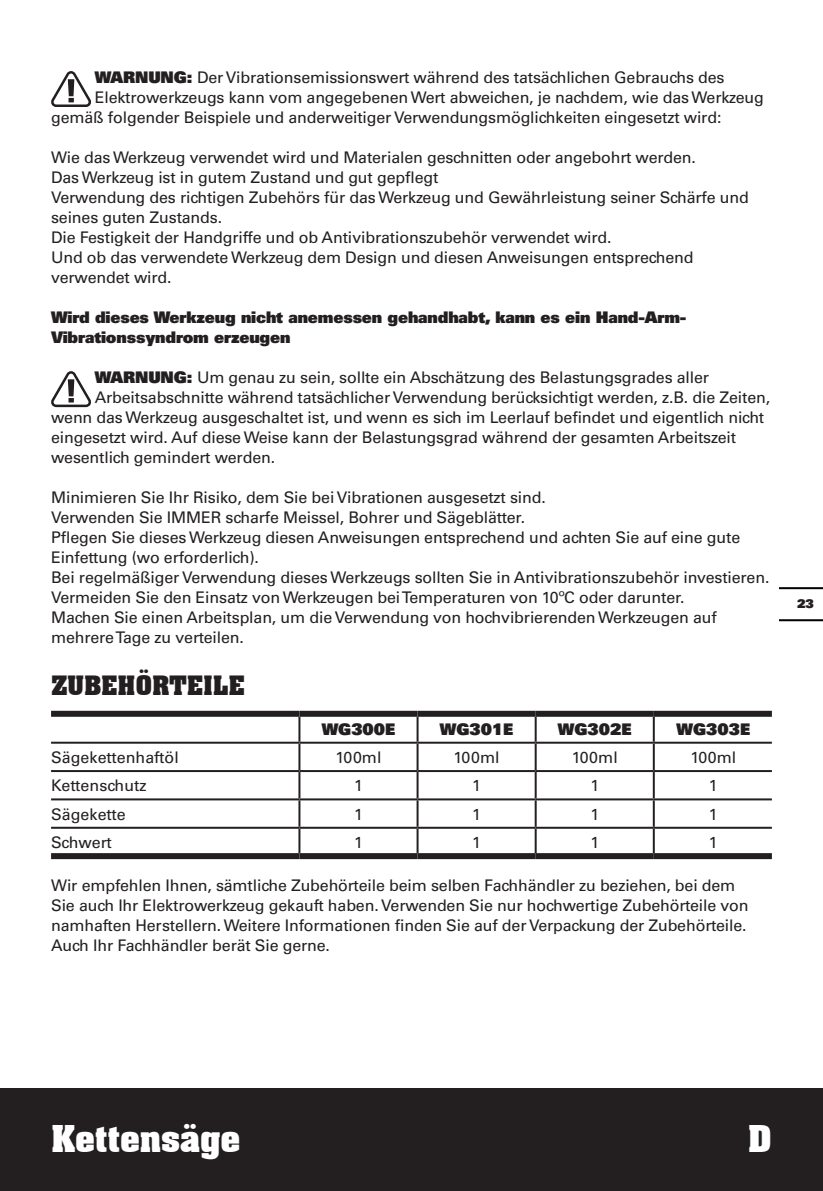
<style>
.page{position:relative;width:823px;height:1191px;background:#fff}
.page>*{position:absolute;margin:0;border:0;box-sizing:border-box;transform-origin:0 0}
.t1{font:700 36px "Aachen BT";letter-spacing:-.025em;color:#fff}
.t2{font:700 26px "Aachen BT";letter-spacing:-.01em;color:#231f20}
.t3{font:16px/20px "Univers";letter-spacing:-.01em;color:#231f20}
.t4{font:900 16px/20px "Univers";letter-spacing:-.01em;color:#231f20}
.t5{font:900 12px "Univers";color:#231f20}
.s1{font-weight:900}
</style>
<div class="page">
<div style="left:0;top:1089px;width:822px;height:102px;background:#231f20"></div>
<hr style="left:779px;top:619px;width:43px;height:2px;background:#000">
<hr style="left:779px;top:587px;width:43px;height:2px;background:#000">
<svg style="left:51px;top:71px;width:40px;height:36px"></svg>
<svg style="left:51px;top:371px;width:40px;height:36px"></svg>
<div style="left:51px;top:853px;width:248px;height:6px;background:#231f20"></div>
<div style="left:299px;top:853px;width:118px;height:6px;background:#231f20"></div>
<div style="left:417px;top:853px;width:118px;height:6px;background:#231f20"></div>
<div style="left:535px;top:853px;width:118px;height:6px;background:#231f20"></div>
<div style="left:653px;top:853px;width:118px;height:6px;background:#231f20"></div>
<div style="left:51px;top:711px;width:248px;height:6px;background:#231f20"></div>
<div style="left:299px;top:711px;width:118px;height:6px;background:#231f20"></div>
<div style="left:417px;top:711px;width:118px;height:6px;background:#231f20"></div>
<div style="left:535px;top:711px;width:118px;height:6px;background:#231f20"></div>
<div style="left:653px;top:711px;width:118px;height:6px;background:#231f20"></div>
<hr style="left:298px;top:717px;width:2px;height:24px;background:#231f20">
<hr style="left:416px;top:717px;width:2px;height:24px;background:#231f20">
<hr style="left:534px;top:717px;width:2px;height:24px;background:#231f20">
<hr style="left:652px;top:717px;width:2px;height:24px;background:#231f20">
<hr style="left:51px;top:741px;width:248px;height:2px;background:#231f20">
<hr style="left:299px;top:741px;width:118px;height:2px;background:#231f20">
<hr style="left:298px;top:743px;width:2px;height:27px;background:#231f20">
<hr style="left:417px;top:741px;width:118px;height:2px;background:#231f20">
<hr style="left:416px;top:743px;width:2px;height:27px;background:#231f20">
<hr style="left:535px;top:741px;width:118px;height:2px;background:#231f20">
<hr style="left:534px;top:743px;width:2px;height:27px;background:#231f20">
<hr style="left:653px;top:741px;width:118px;height:2px;background:#231f20">
<hr style="left:652px;top:743px;width:2px;height:27px;background:#231f20">
<hr style="left:51px;top:770px;width:248px;height:2px;background:#231f20">
<hr style="left:299px;top:770px;width:118px;height:2px;background:#231f20">
<hr style="left:298px;top:772px;width:2px;height:26px;background:#231f20">
<hr style="left:417px;top:770px;width:118px;height:2px;background:#231f20">
<hr style="left:416px;top:772px;width:2px;height:26px;background:#231f20">
<hr style="left:535px;top:770px;width:118px;height:2px;background:#231f20">
<hr style="left:534px;top:772px;width:2px;height:26px;background:#231f20">
<hr style="left:653px;top:770px;width:118px;height:2px;background:#231f20">
<hr style="left:652px;top:772px;width:2px;height:26px;background:#231f20">
<hr style="left:51px;top:798px;width:248px;height:2px;background:#231f20">
<hr style="left:299px;top:798px;width:118px;height:2px;background:#231f20">
<hr style="left:298px;top:800px;width:2px;height:26px;background:#231f20">
<hr style="left:417px;top:798px;width:118px;height:2px;background:#231f20">
<hr style="left:416px;top:800px;width:2px;height:26px;background:#231f20">
<hr style="left:535px;top:798px;width:118px;height:2px;background:#231f20">
<hr style="left:534px;top:800px;width:2px;height:26px;background:#231f20">
<hr style="left:653px;top:798px;width:118px;height:2px;background:#231f20">
<hr style="left:652px;top:800px;width:2px;height:26px;background:#231f20">
<hr style="left:51px;top:826px;width:248px;height:2px;background:#231f20">
<hr style="left:299px;top:826px;width:118px;height:2px;background:#231f20">
<hr style="left:298px;top:828px;width:2px;height:25px;background:#231f20">
<hr style="left:417px;top:826px;width:118px;height:2px;background:#231f20">
<hr style="left:416px;top:828px;width:2px;height:25px;background:#231f20">
<hr style="left:535px;top:826px;width:118px;height:2px;background:#231f20">
<hr style="left:534px;top:828px;width:2px;height:25px;background:#231f20">
<hr style="left:653px;top:826px;width:118px;height:2px;background:#231f20">
<hr style="left:652px;top:828px;width:2px;height:25px;background:#231f20">
<p class="t3" style="left:95px;top:67px;width:631px"><span class="s1">WARNUNG:</span> Der Vibrationsemissionswert während des tatsächlichen Gebrauchs des</p>
<p class="t3" style="left:95px;top:87px;width:670px">Elektrowerkzeugs kann vom angegebenen Wert abweichen, je nachdem, wie das Werkzeug</p>
<p class="t3" style="left:51px;top:107px;width:671px">gemäß folgender Beispiele und anderweitiger Verwendungsmöglichkeiten eingesetzt wird:</p>
<p class="t3" style="left:51px;top:147px;width:699px">Wie das Werkzeug verwendet wird und Materialen geschnitten oder angebohrt werden.<br>Das Werkzeug ist in gutem Zustand und gut gepflegt<br>Verwendung des richtigen Zubehörs für das Werkzeug und Gewährleistung seiner Schärfe und seines guten Zustands.<br>Die Festigkeit der Handgriffe und ob Antivibrationszubehör verwendet wird.<br>Und ob das verwendete Werkzeug dem Design und diesen Anweisungen entsprechend verwendet wird.</p>
<p class="t4" style="left:51px;top:307px;width:636px">Wird dieses Werkzeug nicht anemessen gehandhabt, kann es ein Hand-Arm-<br>Vibrationssyndrom erzeugen</p>
<p class="t3" style="left:95px;top:367px;width:615px"><span class="s1">WARNUNG:</span> Um genau zu sein, sollte ein Abschätzung des Belastungsgrades aller</p>
<p class="t3" style="left:95px;top:387px;width:676px">Arbeitsabschnitte während tatsächlicher Verwendung berücksichtigt werden, z.B. die Zeiten,</p>
<p class="t3" style="left:51px;top:407px;width:714px">wenn das Werkzeug ausgeschaltet ist, und wenn es sich im Leerlauf befindet und eigentlich nicht</p>
<p class="t3" style="left:51px;top:427px;width:686px">eingesetzt wird. Auf diese Weise kann der Belastungsgrad während der gesamten Arbeitszeit</p>
<p class="t3" style="left:51px;top:447px;width:225px">wesentlich gemindert werden.</p>
<p class="t3" style="left:51px;top:487px;width:719px">Minimieren Sie Ihr Risiko, dem Sie bei Vibrationen ausgesetzt sind.<br>Verwenden Sie IMMER scharfe Meissel, Bohrer und Sägeblätter.<br>Pflegen Sie dieses Werkzeug diesen Anweisungen entsprechend und achten Sie auf eine gute Einfettung (wo erforderlich).<br>Bei regelmäßiger Verwendung dieses Werkzeugs sollten Sie in Antivibrationszubehör investieren.<br>Vermeiden Sie den Einsatz von Werkzeugen bei Temperaturen von 10ºC oder darunter.<br>Machen Sie einen Arbeitsplan, um die Verwendung von hochvibrierenden Werkzeugen auf mehrere Tage zu verteilen.</p>
<h2 class="t2" style="left:51px;top:669px;width:195px">ZUBEHÖRTEILE</h2>
<p class="t4" style="left:321px;top:718px;width:75px">WG300E</p>
<p class="t4" style="left:439px;top:718px;width:75px">WG301E</p>
<p class="t4" style="left:557px;top:718px;width:75px">WG302E</p>
<p class="t4" style="left:676px;top:718px;width:75px">WG303E</p>
<p class="t3" style="left:51px;top:747px;width:129px">Sägekettenhaftöl</p>
<p class="t3" style="left:335px;top:747px;width:47px">100ml</p>
<p class="t3" style="left:453px;top:747px;width:47px">100ml</p>
<p class="t3" style="left:571px;top:747px;width:47px">100ml</p>
<p class="t3" style="left:690px;top:747px;width:47px">100ml</p>
<p class="t3" style="left:51px;top:775px;width:97px">Kettenschutz</p>
<p class="t3" style="left:354px;top:775px;width:10px">1</p>
<p class="t3" style="left:472px;top:775px;width:10px">1</p>
<p class="t3" style="left:590px;top:775px;width:10px">1</p>
<p class="t3" style="left:708px;top:775px;width:10px">1</p>
<p class="t3" style="left:51px;top:804px;width:76px">Sägekette</p>
<p class="t3" style="left:354px;top:804px;width:10px">1</p>
<p class="t3" style="left:472px;top:804px;width:10px">1</p>
<p class="t3" style="left:590px;top:804px;width:10px">1</p>
<p class="t3" style="left:708px;top:804px;width:10px">1</p>
<p class="t3" style="left:51px;top:832px;width:62px">Schwert</p>
<p class="t3" style="left:354px;top:832px;width:10px">1</p>
<p class="t3" style="left:472px;top:832px;width:10px">1</p>
<p class="t3" style="left:590px;top:832px;width:10px">1</p>
<p class="t3" style="left:708px;top:832px;width:10px">1</p>
<p class="t3" style="left:51px;top:875px;width:698px">Wir empfehlen Ihnen, sämtliche Zubehörteile beim selben Fachhändler zu beziehen, bei dem Sie auch Ihr Elektrowerkzeug gekauft haben. Verwenden Sie nur hochwertige Zubehörteile von namhaften Herstellern. Weitere Informationen finden Sie auf der Verpackung der Zubehörteile.<br>Auch Ihr Fachhändler berät Sie gerne.</p>
<p class="t5" style="left:796px;top:595px;width:18px">23</p>
<h1 class="t1" style="left:51px;top:1116px;width:191px">Kettensäge</h1>
<h1 class="t1" style="left:747px;top:1116px;width:25px">D</h1>
</div>
